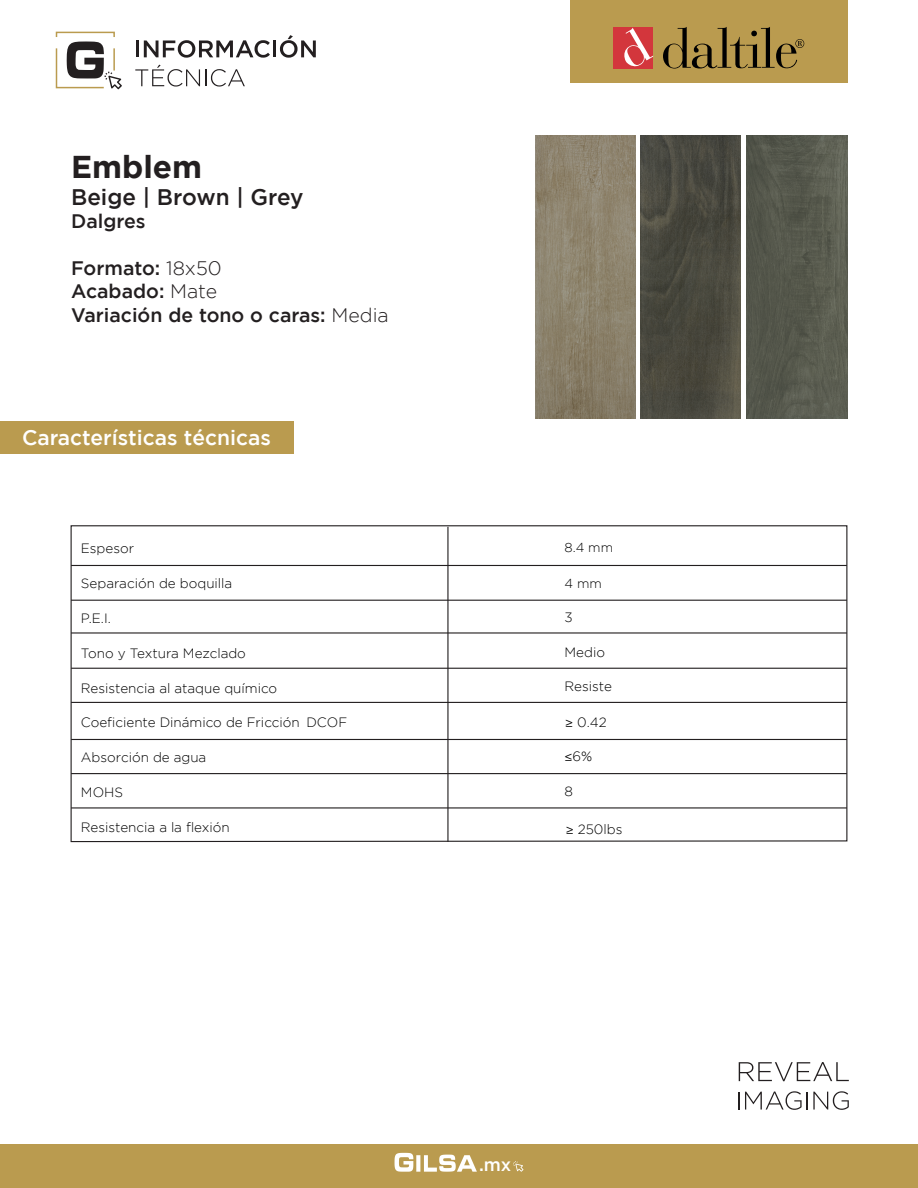
<style>
.page{position:relative;width:918px;height:1188px;background:#fff}
.page>*{position:absolute;margin:0;border:0;box-sizing:border-box;transform-origin:0 0}
.t1{font:700 31.5px "Gotham";color:#231f20}
.t2{font:500 22.5px "Gotham";color:#231f20}
.t3{font:500 21px "Gotham";color:#fff}
.t4{font:500 19.5px/23.4px "Gotham";color:#231f20}
.t5{font:500 18px "Gotham";color:#fff}
.t6{font:300 13.5px "Gotham";color:#000001}
.t7{font:300 13.05px "Gotham";color:#000001}
.s1{font-weight:300}
.s2{font-family:"Myriad Pro";font-weight:400}
</style>
<div class="page">
<div style="left:56px;top:32px;width:59px;height:6px;border:2px solid #ba9b4f"></div>
<svg style="left:55px;top:41px;width:67px;height:48px"></svg>
<hr style="left:136px;top:41px;width:3px;height:16px;background:#231f20">
<svg style="left:144px;top:40px;width:126px;height:18px"></svg>
<hr style="left:273px;top:41px;width:3px;height:16px;background:#231f20">
<svg style="left:280px;top:35px;width:36px;height:23px"></svg>
<svg style="left:135px;top:65px;width:110px;height:22px"></svg>
<div style="left:570px;top:0;width:278px;height:82px;background:#ba9b4f"></div>
<div style="left:0;top:421px;width:293px;height:33px;background:#ba9b4f"></div>
<div style="left:0;top:1144px;width:918px;height:44px;background:#ba9b4f"></div>
<svg style="left:394px;top:1152px;width:83px;height:20px"></svg>
<svg style="left:513px;top:1161px;width:11px;height:11px"></svg>
<svg style="left:70px;top:525px;width:778px;height:318px"></svg>
<hr style="left:71px;top:565px;width:776px;height:1px;background:#231f20">
<hr style="left:71px;top:600px;width:776px;height:1px;background:#231f20">
<hr style="left:71px;top:632px;width:776px;height:2px;background:#231f20">
<hr style="left:447px;top:527px;width:2px;height:315px;background:#231f20">
<hr style="left:71px;top:668px;width:776px;height:1px;background:#231f20">
<hr style="left:71px;top:702px;width:776px;height:1px;background:#231f20">
<hr style="left:71px;top:739px;width:776px;height:1px;background:#231f20">
<hr style="left:71px;top:773px;width:776px;height:1px;background:#231f20">
<hr style="left:71px;top:807px;width:776px;height:2px;background:#231f20">
<svg style="left:739px;top:1062px;width:110px;height:19px"></svg>
<svg style="left:738px;top:1092px;width:1px;height:18px"></svg>
<svg style="left:745px;top:1091px;width:104px;height:19px"></svg>
<svg style="left:663px;top:27px;width:141px;height:42px"></svg>
<div style="left:614px;top:27px;width:39px;height:42px;background:#d3363c"></div>
<svg style="left:624px;top:28px;width:29px;height:38px"></svg>
<img style="left:535px;top:135px;width:100px;height:283px">
<img style="left:641px;top:135px;width:100px;height:283px">
<img style="left:746px;top:135px;width:102px;height:283px">
<h1 class="t1" style="left:71px;top:148px;width:133px">Emblem</h1>
<h2 class="t2" style="left:71px;top:184px;width:234px">Beige | Brown | Grey</h2>
<h3 class="t4" style="left:71px;top:209px;width:76px">Dalgres</h3>
<h3 class="t4" style="left:71px;top:256px;width:319px">Formato: <span class="s1">18x50<br></span>Acabado: <span class="s1">Mate<br></span>Variación de tono o caras: <span class="s1">Media</span></h3>
<h3 class="t3" style="left:22px;top:425px;width:251px">Características técnicas</h3>
<p class="t6" style="left:81px;top:541px;width:55px">Espesor</p>
<p class="t6" style="left:81px;top:576px;width:153px">Separación de boquilla</p>
<p class="t6" style="left:81px;top:611px;width:31px">P.E.I.</p>
<p class="t6" style="left:81px;top:646px;width:166px">Tono y Textura Mezclado</p>
<p class="t6" style="left:81px;top:680px;width:198px">Resistencia al ataque químico</p>
<p class="t6" style="left:81px;top:715px;width:268px">Coeficiente Dinámico de Fricción DCOF</p>
<p class="t6" style="left:81px;top:750px;width:127px">Absorción de agua</p>
<p class="t6" style="left:81px;top:785px;width:44px">MOHS</p>
<p class="t6" style="left:81px;top:820px;width:150px">Resistencia a la flexión</p>
<p class="t7" style="left:564px;top:540px;width:50px">8.4 mm</p>
<p class="t7" style="left:564px;top:576px;width:39px">4 mm</p>
<p class="t6" style="left:564px;top:610px;width:10px">3</p>
<p class="t6" style="left:564px;top:644px;width:42px">Medio</p>
<p class="t6" style="left:564px;top:679px;width:49px">Resiste</p>
<p class="t6" style="left:565px;top:715px;width:43px"><span class="s2">≥</span> 0.42</p>
<p class="t6" style="left:564px;top:749px;width:29px"><span class="s2">≤</span>6%</p>
<p class="t6" style="left:564px;top:784px;width:10px">8</p>
<p class="t6" style="left:566px;top:821px;width:58px"><span class="s2">≥</span> 250lbs</p>
<h3 class="t5" style="left:479px;top:1155px;width:34px">.mx</h3>
</div>
